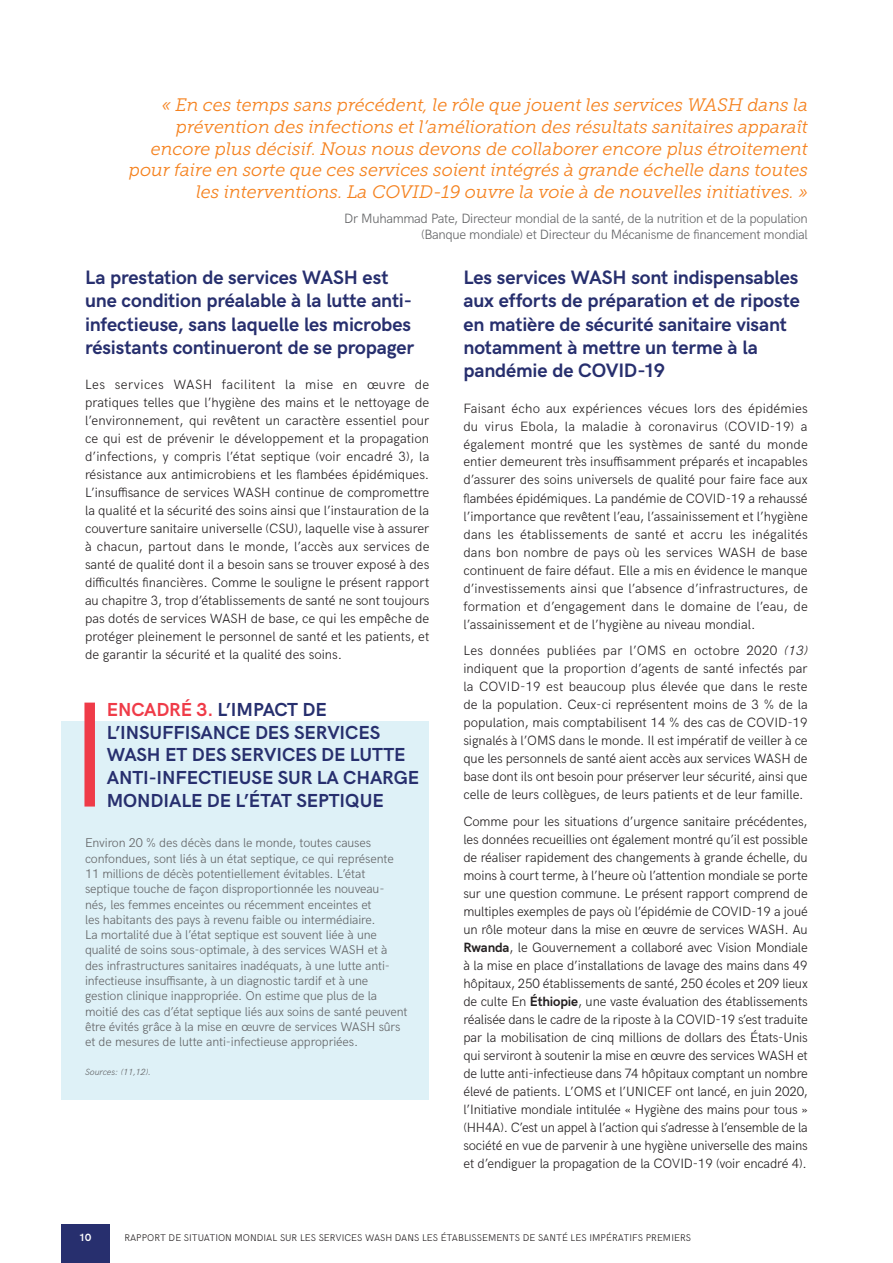
<style>
.page{position:relative;width:893px;height:1263px;background:#fff}
.page>*{position:absolute;margin:0;border:0;box-sizing:border-box;transform-origin:0 0}
.t1{font:700 19.5px/23.4px "HK Grotesk";letter-spacing:-.01em;color:#272f6e}
.t2{font:700 18.9px/22.6px "HK Grotesk";letter-spacing:-.005em;color:#272f6e}
.t3{font:italic 18px/21.6px "Museo Slab 300";color:#f5821f;text-align:right}
.t4{font:300 13.5px/18px "HK Grotesk";color:#231f20;text-align:justify}
.t5{font:300 13.5px/16.5px "HK Grotesk";letter-spacing:-.025em;color:#636466;text-align:right}
.t6{font:300 12.75px/15.3px "HK Grotesk";letter-spacing:-.01em;color:#636466}
.t7{font:700 10.5px "HK Grotesk";color:#fff}
.t8{font:300 9.75px "HK Grotesk";color:#231f20}
.t9{font:italic 300 9px "HK Grotesk";color:#636466}
.s1{color:#ef3b48}
.s2{font-style:italic}
.s3{font-weight:700}
</style>
<div class="page">
<div style="left:62px;top:721px;width:367px;height:378px;background:#def1f7"></div>
<div style="left:84px;top:703px;width:11px;height:103px;background:#ef3b48"></div>
<div style="left:61px;top:1225px;width:48px;height:38px;background:#272f6e"></div>
<p class="t3" style="left:129px;top:94px;width:681px">« En ces temps sans précédent, le rôle que jouent les services WASH dans la prévention des infections et l’amélioration des résultats sanitaires apparaît encore plus décisif. Nous nous devons de collaborer encore plus étroitement pour faire en sorte que ces services soient intégrés à grande échelle dans toutes les interventions. La COVID-19 ouvre la voie à de nouvelles initiatives. »</p>
<p class="t5" style="left:344px;top:209px;width:465px">Dr Muhammad Pate, Directeur mondial de la santé, de la nutrition et de la population (Banque mondiale) et Directeur du Mécanisme de financement mondial</p>
<h1 class="t1" style="left:85px;top:264px;width:331px">La prestation de services WASH est une condition préalable à la lutte anti&shy;infectieuse, sans laquelle les microbes résistants continueront de se propager</h1>
<p class="t4" style="left:85px;top:374px;width:346px">Les services WASH facilitent la mise en œuvre de pratiques telles que l’hygiène des mains et le nettoyage de l’environnement, qui revêtent un caractère essentiel pour ce qui est de prévenir le développement et la propagation d’infections, y compris l’état septique (voir encadré 3), la résistance aux antimicrobiens et les flambées épidémiques.<br>L’insuffisance de services WASH continue de compromettre la qualité et la sécurité des soins ainsi que l’instauration de la couverture sanitaire universelle (CSU), laquelle vise à assurer à chacun, partout dans le monde, l’accès aux services de santé de qualité dont il a besoin sans se trouver exposé à des difficultés financières. Comme le souligne le présent rapport au chapitre 3, trop d’établissements de santé ne sont toujours pas dotés de services WASH de base, ce qui les empêche de protéger pleinement le personnel de santé et les patients, et de garantir la sécurité et la qualité des soins.</p>
<h2 class="t2" style="left:107px;top:696px;width:314px"><span class="s1">ENCADRÉ 3.</span> L’IMPACT DE<br>L’INSUFFISANCE DES SERVICES<br>WASH ET DES SERVICES DE LUTTE<br>ANTI-INFECTIEUSE SUR LA CHARGE<br>MONDIALE DE L’ÉTAT SEPTIQUE</h2>
<p class="t6" style="left:85px;top:834px;width:324px">Environ 20 % des décès dans le monde, toutes causes confondues, sont liés à un état septique, ce qui représente 11 millions de décès potentiellement évitables. L’état septique touche de façon disproportionnée les nouveau&shy;nés, les femmes enceintes ou récemment enceintes et<br>les habitants des pays à revenu faible ou intermédiaire.<br>La mortalité due à l’état septique est souvent liée à une qualité de soins sous-optimale, à des services WASH et à des infrastructures sanitaires inadéquats, à une lutte anti&shy;infectieuse insuffisante, à un diagnostic tardif et à une gestion clinique inappropriée. On estime que plus de la moitié des cas d’état septique liés aux soins de santé peuvent être évités grâce à la mise en œuvre de services WASH sûrs et de mesures de lutte anti-infectieuse appropriées.</p>
<p class="t9" style="left:85px;top:1065px;width:68px">Sources: (11,12).</p>
<h1 class="t1" style="left:463px;top:264px;width:338px">Les services WASH sont indispensables aux efforts de préparation et de riposte en matière de sécurité sanitaire visant notamment à mettre un terme à la pandémie de COVID-19</h1>
<p class="t4" style="left:463px;top:398px;width:346px">Faisant écho aux expériences vécues lors des épidémies du virus Ebola, la maladie à coronavirus (COVID-19) a également montré que les systèmes de santé du monde entier demeurent très insuffisamment préparés et incapables d’assurer des soins universels de qualité pour faire face aux flambées épidémiques. La pandémie de COVID-19 a rehaussé l’importance que revêtent l’eau, l’assainissement et l’hygiène dans les établissements de santé et accru les inégalités dans bon nombre de pays où les services WASH de base continuent de faire défaut. Elle a mis en évidence le manque d’investissements ainsi que l’absence d’infrastructures, de formation et d’engagement dans le domaine de l’eau, de l’assainissement et de l’hygiène au niveau mondial.</p>
<p class="t4" style="left:463px;top:640px;width:346px">Les données publiées par l’OMS en octobre 2020 <span class="s2">(13) </span>indiquent que la proportion d’agents de santé infectés par la COVID-19 est beaucoup plus élevée que dans le reste de la population. Ceux-ci représentent moins de 3 % de la population, mais comptabilisent 14 % des cas de COVID-19 signalés à l’OMS dans le monde. Il est impératif de veiller à ce que les personnels de santé aient accès aux services WASH de base dont ils ont besoin pour préserver leur sécurité, ainsi que celle de leurs collègues, de leurs patients et de leur famille.</p>
<p class="t4" style="left:463px;top:811px;width:346px">Comme pour les situations d’urgence sanitaire précédentes, les données recueillies ont également montré qu’il est possible de réaliser rapidement des changements à grande échelle, du moins à court terme, à l’heure où l’attention mondiale se porte sur une question commune. Le présent rapport comprend de multiples exemples de pays où l’épidémie de COVID-19 a joué un rôle moteur dans la mise en œuvre de services WASH. Au <span class="s3">Rwanda</span>, le Gouvernement a collaboré avec Vision Mondiale à la mise en place d’installations de lavage des mains dans 49 hôpitaux, 250 établissements de santé, 250 écoles et 209 lieux de culte En <span class="s3">Éthiopie</span>, une vaste évaluation des établissements réalisée dans le cadre de la riposte à la COVID-19 s’est traduite par la mobilisation de cinq millions de dollars des États-Unis qui serviront à soutenir la mise en œuvre des services WASH et de lutte anti-infectieuse dans 74 hôpitaux comptant un nombre élevé de patients. L’OMS et l’UNICEF ont lancé, en juin 2020, l’Initiative mondiale intitulée « Hygiène des mains pour tous » (HH4A). C’est un appel à l’action qui s’adresse à l’ensemble de la société en vue de parvenir à une hygiène universelle des mains et d’endiguer la propagation de la COVID-19 (voir encadré 4).</p>
<p class="t7" style="left:79px;top:1230px;width:14px">10</p>
<p class="t8" style="left:124px;top:1230px;width:568px">RAPPORT DE SITUATION MONDIAL SUR LES SERVICES WASH DANS LES ÉTABLISSEMENTS DE SANTÉ LES IMPÉRATIFS PREMIERS</p>
</div>
